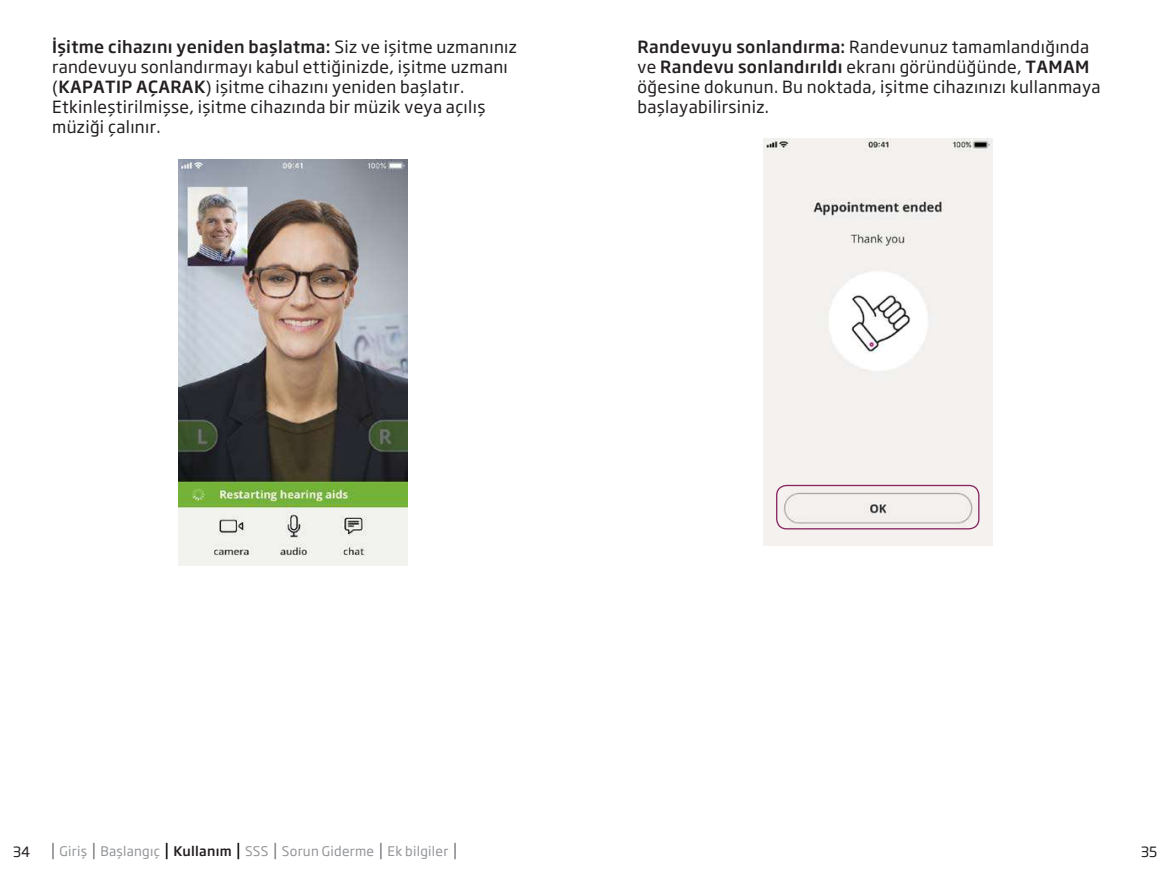
<style>
.page{position:relative;width:1171px;height:883px;background:#fff}
.page>*{position:absolute;margin:0;border:0;box-sizing:border-box;transform-origin:0 0}
.t1{font:16.62px/20.1px "Soho Gothic Pro";letter-spacing:.02em;color:#231f20}
.t2{font:14px "Soho Gothic Pro";color:#231f20}
.t3{font:13.12px "Soho Gothic Pro";letter-spacing:.02em;color:#939598}
.s1{font-weight:500}
.s2{font-weight:500;color:#231f20}
</style>
<div class="page">
<svg style="left:52px;top:843px;width:2px;height:16px"></svg>
<svg style="left:93px;top:843px;width:2px;height:16px"></svg>
<svg style="left:166px;top:843px;width:2px;height:16px"></svg>
<svg style="left:237px;top:843px;width:2px;height:16px"></svg>
<svg style="left:274px;top:843px;width:2px;height:16px"></svg>
<svg style="left:380px;top:843px;width:2px;height:16px"></svg>
<svg style="left:454px;top:843px;width:2px;height:16px"></svg>
<img style="left:178px;top:159px;width:229px;height:407px">
<img style="left:763px;top:139px;width:230px;height:407px">
<div style="left:776px;top:485px;width:203px;height:44px;border:1px solid #872460;border-radius:10px"></div>
<p class="t1" style="left:52px;top:36px;width:466px"><span class="s1">İşitme cihazını yeniden başlatma:</span> Siz ve işitme uzmanınız randevuyu sonlandırmayı kabul ettiğinizde, işitme uzmanı (<span class="s1">KAPATIP AÇARAK</span>) işitme cihazını yeniden başlatır.<br>Etkinleştirilmişse, işitme cihazında bir müzik veya açılış müziği çalınır.</p>
<p class="t1" style="left:637px;top:36px;width:464px"><span class="s1">Randevuyu sonlandırma:</span> Randevunuz tamamlandığında ve <span class="s1">Randevu sonlandırıldı</span> ekranı göründüğünde, <span class="s1">TAMAM </span>öğesine dokunun. Bu noktada, işitme cihazınızı kullanmaya başlayabilirsiniz.</p>
<p class="t2" style="left:13px;top:841px;width:19px">34</p>
<p class="t3" style="left:60px;top:841px;width:390px">Giriş Başlangıç <span class="s2">Kullanım</span> SSS Sorun Giderme Ek bilgiler</p>
<p class="t2" style="left:1140px;top:841px;width:18px">35</p>
</div>
